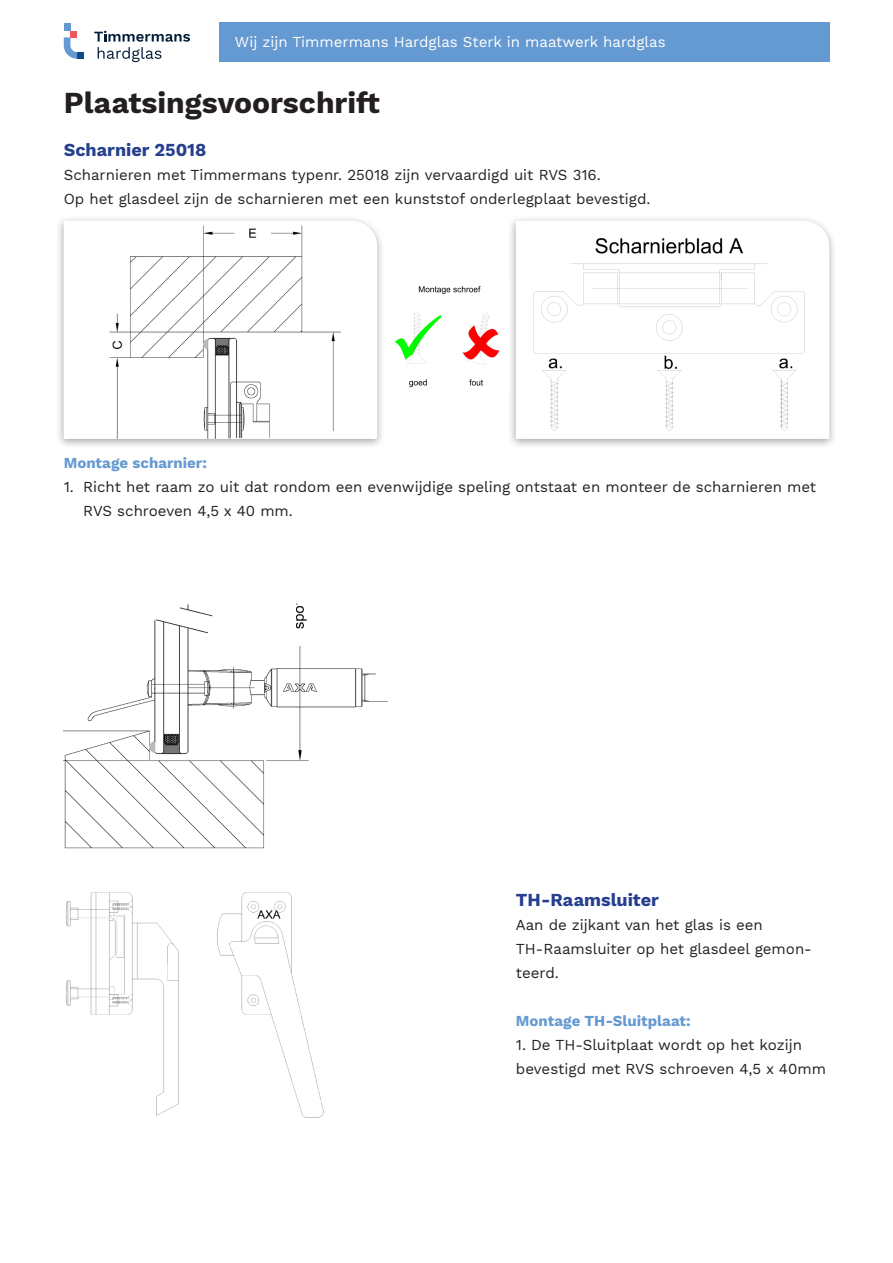
<style>
.page{position:relative;width:893px;height:1263px;background:#fff}
.page>*{position:absolute;margin:0;border:0;box-sizing:border-box;transform-origin:0 0}
.t1{font:700 30px "Work Sans";color:#231f20}
.t2{font:700 18px "Work Sans";color:#253f8e}
.t3{font:15px/24px "Work Sans";color:#231f20}
.t4{font:15px "Work Sans";color:#fff}
.t5{font:700 15px "Work Sans";color:#6599d1}
</style>
<div class="page">
<img style="left:64px;top:604px;width:325px;height:245px">
<svg style="left:94px;top:31px;width:96px;height:31px"></svg>
<div style="left:64px;top:23px;width:6px;height:8px;background:#6599d1"></div>
<div style="left:70px;top:31px;width:7px;height:6px;background:#f0595b"></div>
<div style="left:77px;top:52px;width:7px;height:7px;background:#0f4a87"></div>
<svg style="left:64px;top:37px;width:13px;height:22px"></svg>
<div style="left:219px;top:23px;width:610px;height:39px;background:#6599d1"></div>
<div style="left:508px;top:215px;width:330px;height:234px;background:#231f20;opacity:.4"></div>
<img style="left:516px;top:221px;width:313px;height:218px">
<div style="left:56px;top:215px;width:329px;height:234px;background:#231f20;opacity:.4"></div>
<img style="left:64px;top:221px;width:313px;height:218px">
<img style="left:395px;top:286px;width:105px;height:102px">
<img style="left:66px;top:892px;width:258px;height:226px">
<p class="t4" style="left:235px;top:33px;width:432px">Wij zijn Timmermans Hardglas Sterk in maatwerk hardglas</p>
<p class="t1" style="left:64px;top:85px;width:318px">Plaatsingsvoorschrift</p>
<p class="t2" style="left:64px;top:140px;width:144px">Scharnier 25018</p>
<p class="t3" style="left:64px;top:164px;width:539px">Scharnieren met Timmermans typenr. 25018 zijn vervaardigd uit RVS 316.</p>
<p class="t3" style="left:64px;top:188px;width:588px">Op het glasdeel zijn de scharnieren met een kunststof onderlegplaat bevestigd.</p>
<p class="t5" style="left:64px;top:454px;width:145px">Montage scharnier:</p>
<p class="t3" style="left:83px;top:476px;width:734px;text-indent:-20px">1. Richt het raam zo uit dat rondom een evenwijdige speling ontstaat en monteer de scharnieren met<br>RVS schroeven 4,5 x 40 mm.</p>
<p class="t2" style="left:516px;top:890px;width:145px">TH-Raamsluiter</p>
<p class="t3" style="left:516px;top:914px;width:298px">Aan de zijkant van het glas is een<br>TH-Raamsluiter op het glasdeel gemon&shy;teerd.</p>
<p class="t5" style="left:516px;top:1012px;width:176px">Montage TH-Sluitplaat:</p>
<p class="t3" style="left:516px;top:1034px;width:312px">1. De TH-Sluitplaat wordt op het kozijn bevestigd met RVS schroeven 4,5 x 40mm</p>
</div>
